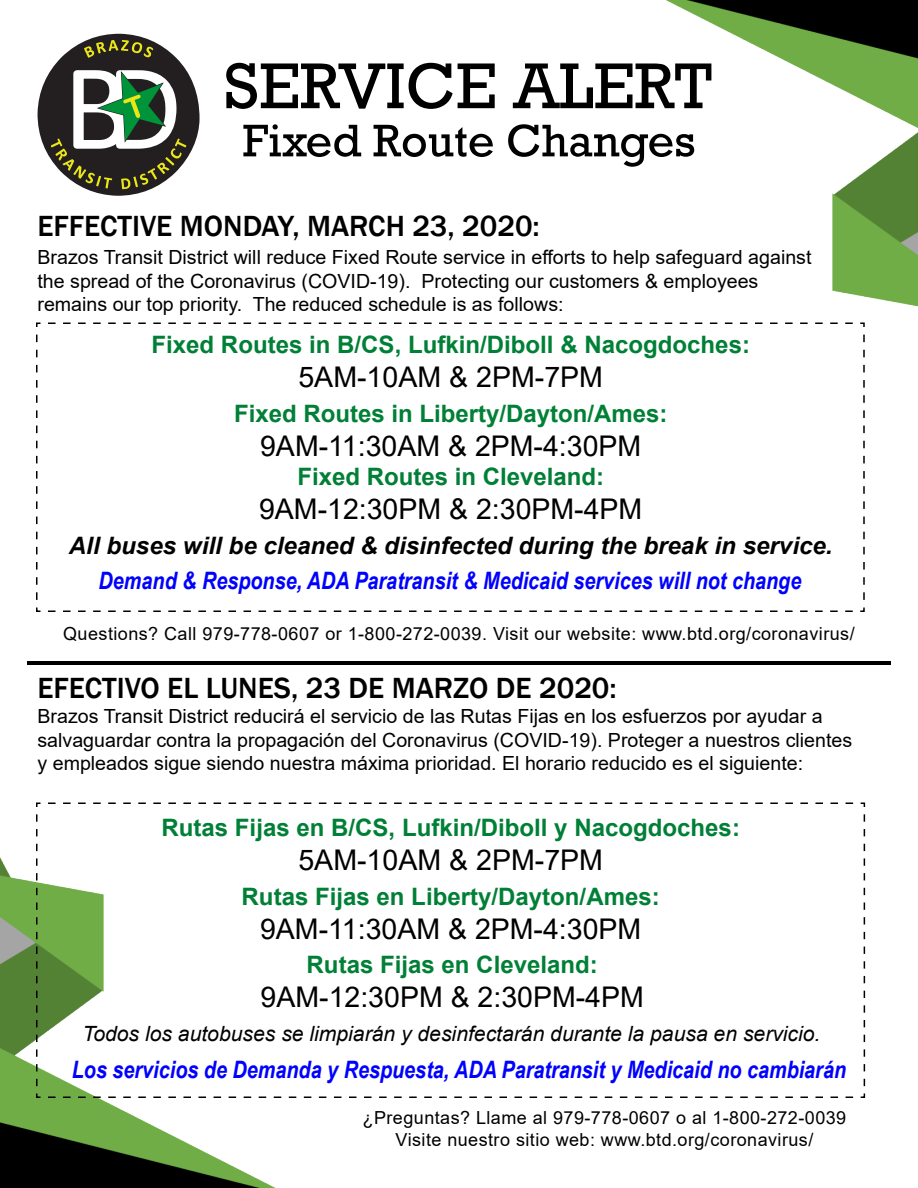
<style>
.page{position:relative;width:918px;height:1188px;background:#fff}
.page>*{position:absolute;margin:0;border:0;box-sizing:border-box;transform-origin:0 0}
.t1{font:500 30px "Franklin Gothic";color:#000}
.t2{font:28.5px "Arial";color:#000}
.t3{font:700 24px "Arial";color:#008036}
.t4{font:italic 700 24px "Arial Narrow";color:#00f}
.t5{font:italic 700 24px "Arial";color:#000}
.t6{font:italic 21px "Arial";color:#000}
.t7{font:19.5px/23.4px "Arial";color:#000}
.t8{font:18px/21.6px "Arial";letter-spacing:.025em;color:#000;text-align:center}
</style>
<div class="page">
<img style="left:0;top:0;width:918px;height:1188px">
<hr style="left:27px;top:661px;width:864px;height:4px;background:#000">
<svg style="left:35px;top:606px;width:818px;height:7px"></svg>
<svg style="left:35px;top:322px;width:7px;height:278px"></svg>
<svg style="left:48px;top:322px;width:818px;height:6px"></svg>
<svg style="left:859px;top:335px;width:7px;height:278px"></svg>
<svg style="left:35px;top:1092px;width:818px;height:7px"></svg>
<svg style="left:35px;top:802px;width:7px;height:284px"></svg>
<svg style="left:48px;top:802px;width:818px;height:6px"></svg>
<svg style="left:859px;top:814px;width:7px;height:285px"></svg>
<svg style="left:226px;top:63px;width:269px;height:46px"></svg>
<svg style="left:513px;top:63px;width:198px;height:45px"></svg>
<svg style="left:243px;top:124px;width:118px;height:33px"></svg>
<svg style="left:374px;top:125px;width:119px;height:32px"></svg>
<svg style="left:508px;top:124px;width:186px;height:43px"></svg>
<svg style="left:37px;top:34px;width:163px;height:162px"></svg>
<h1 class="t1" style="left:38px;top:207px;width:504px">EFFECTIVE MONDAY, MARCH 23, 2020:</h1>
<p class="t7" style="left:38px;top:246px;width:776px">Brazos Transit District will reduce Fixed Route service in efforts to help safeguard against the spread of the Coronavirus (COVID-19). Protecting our customers &amp; employees remains our top priority. The reduced schedule is as follows:</p>
<p class="t3" style="left:152px;top:328px;width:600px">Fixed Routes in B/CS, Lufkin/Diboll &amp; Nacogdoches:</p>
<h2 class="t2" style="left:298px;top:358px;width:306px">5AM-10AM &amp; 2PM-7PM</h2>
<p class="t3" style="left:234px;top:397px;width:435px">Fixed Routes in Liberty/Dayton/Ames:</p>
<h2 class="t2" style="left:260px;top:427px;width:383px">9AM-11:30AM &amp; 2PM-4:30PM</h2>
<p class="t3" style="left:297px;top:460px;width:308px">Fixed Routes in Cleveland:</p>
<h2 class="t2" style="left:259px;top:490px;width:385px">9AM-12:30PM &amp; 2:30PM-4PM</h2>
<p class="t5" style="left:69px;top:530px;width:765px">All buses will be cleaned &amp; disinfected during the break in service.</p>
<p class="t4" style="left:99px;top:562px;width:704px">Demand &amp; Response, ADA Paratransit &amp; Medicaid services will not change</p>
<p class="t8" style="left:63px;top:623px;width:793px">Questions? Call 979-778-0607 or 1-800-272-0039. Visit our website: www.btd.org/coronavirus/</p>
<h1 class="t1" style="left:38px;top:669px;width:581px">EFECTIVO EL LUNES, 23 DE MARZO DE 2020:</h1>
<p class="t7" style="left:38px;top:705px;width:816px">Brazos Transit District reducirá el servicio de las Rutas Fijas en los esfuerzos por ayudar a salvaguardar contra la propagación del Coronavirus (COVID-19). Proteger a nuestros clientes y empleados sigue siendo nuestra máxima prioridad. El horario reducido es el siguiente:</p>
<p class="t3" style="left:161px;top:811px;width:580px">Rutas Fijas en B/CS, Lufkin/Diboll y Nacogdoches:</p>
<h2 class="t2" style="left:298px;top:841px;width:306px">5AM-10AM &amp; 2PM-7PM</h2>
<p class="t3" style="left:242px;top:880px;width:420px">Rutas Fijas en Liberty/Dayton/Ames:</p>
<h2 class="t2" style="left:260px;top:910px;width:383px">9AM-11:30AM &amp; 2PM-4:30PM</h2>
<p class="t3" style="left:307px;top:947px;width:293px">Rutas Fijas en Cleveland:</p>
<h2 class="t2" style="left:261px;top:977px;width:385px">9AM-12:30PM &amp; 2:30PM-4PM</h2>
<p class="t6" style="left:82px;top:1020px;width:740px">Todos los autobuses se limpiarán y desinfectarán durante la pausa en servicio.</p>
<p class="t4" style="left:72px;top:1051px;width:776px">Los servicios de Demanda y Respuesta, ADA Paratransit y Medicaid no cambiarán</p>
<p class="t8" style="left:363px;top:1107px;width:485px">¿Preguntas? Llame al 979-778-0607 o al 1-800-272-0039<br>Visite nuestro sitio web: www.btd.org/coronavirus/</p>
</div>
